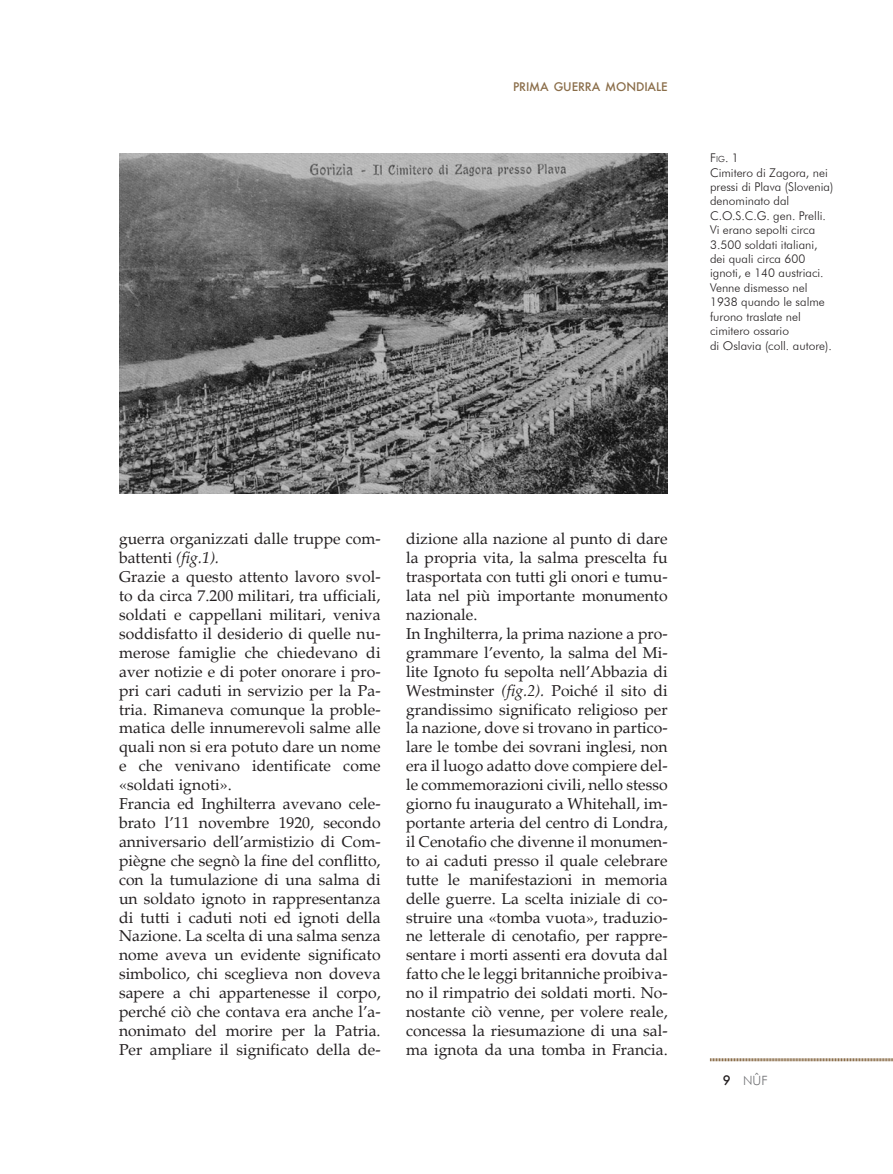
<style>
.page{position:relative;width:893px;height:1174px;background:#fff}
.page>*{position:absolute;margin:0;border:0;box-sizing:border-box;transform-origin:0 0}
.Normale{font:15.75px/18.9px "Palatino";color:#231f20;text-align:justify}
.t1{font:300 12.75px "Futura BT";color:#6c6d70}
.t2{font:500 12.75px "Futura";color:#231f20}
.t3{font:300 12px/14.4px "Futura BT";color:#231f20}
.t4{font:300 12px "Futura BT";color:#231f20}
.t5{font:500 11.55px "Futura";letter-spacing:-.01em;color:#8a6d49}
.s1{font-size:8.4px}
.s2{font-style:italic}
</style>
<div class="page">
<svg style="left:710px;top:1058px;width:183px;height:3px"></svg>
<img style="left:119px;top:153px;width:549px;height:340px">
<p class="t5" style="left:513px;top:78px;width:156px">PRIMA GUERRA MONDIALE</p>
<p class="t4" style="left:710px;top:151px;width:30px">F<span class="s1">ig</span>. 1</p>
<p class="t3" style="left:710px;top:165px;width:125px">Cimitero di Zagora, nei pressi di Plava (Slovenia) denominato dal<br>C.O.S.C.G. gen. Prelli.</p>
<p class="t3" style="left:710px;top:223px;width:109px">Vi erano sepolti circa<br>3.500 soldati italiani,</p>
<p class="t3" style="left:710px;top:251px;width:116px">dei quali circa 600 ignoti, e 140 austriaci.<br>Venne dismesso nel<br>1938 quando le salme furono traslate nel cimitero ossario</p>
<p class="t3" style="left:710px;top:338px;width:123px">di Oslavia (coll. autore).</p>
<p class="Normale" style="left:119px;top:530px;width:263px">guerra organizzati dalle truppe com&shy;battenti <span class="s2">(fig.1).</span></p>
<p class="Normale" style="left:119px;top:567px;width:263px">Grazie a questo attento lavoro svol&shy;to da circa 7.200 militari, tra ufficiali, soldati e cappellani militari, veniva soddisfatto il desiderio di quelle nu&shy;merose famiglie che chiedevano di aver notizie e di poter onorare i pro&shy;pri cari caduti in servizio per la Pa&shy;tria. Rimaneva comunque la proble&shy;matica delle innumerevoli salme alle quali non si era potuto dare un nome e che venivano identificate come «soldati ignoti».</p>
<p class="Normale" style="left:119px;top:794px;width:263px">Francia ed Inghilterra avevano cele&shy;brato l’11 novembre 1920, secondo anniversario dell’armistizio di Com&shy;piègne che segnò la fine del conflitto, con la tumulazione di una salma di un soldato ignoto in rappresentanza di tutti i caduti noti ed ignoti della Nazione. La scelta di una salma senza nome aveva un evidente significato simbolico, chi sceglieva non doveva sapere a chi appartenesse il corpo, perché ciò che contava era anche l’a&shy;nonimato del morire per la Patria.<br>Per ampliare il significato della de-</p>
<p class="Normale" style="left:406px;top:530px;width:263px">dizione alla nazione al punto di dare la propria vita, la salma prescelta fu trasportata con tutti gli onori e tumu&shy;lata nel più importante monumento nazionale.</p>
<p class="Normale" style="left:406px;top:624px;width:263px">In Inghilterra, la prima nazione a pro&shy;grammare l’evento, la salma del Mi&shy;lite Ignoto fu sepolta nell’Abbazia di Westminster <span class="s2">(fig.2).</span> Poiché il sito di grandissimo significato religioso per la nazione, dove si trovano in partico&shy;lare le tombe dei sovrani inglesi, non era il luogo adatto dove compiere del&shy;le commemorazioni civili, nello stesso giorno fu inaugurato a Whitehall, im&shy;portante arteria del centro di Londra, il Cenotafio che divenne il monumen&shy;to ai caduti presso il quale celebrare tutte le manifestazioni in memoria delle guerre. La scelta iniziale di co&shy;struire una «tomba vuota», traduzio&shy;ne letterale di cenotafio, per rappre&shy;sentare i morti assenti era dovuta dal fatto che le leggi britanniche proibiva&shy;no il rimpatrio dei soldati morti. No&shy;nostante ciò venne, per volere reale, concessa la riesumazione di una sal&shy;ma ignota da una tomba in Francia.</p>
<p class="t2" style="left:723px;top:1071px;width:9px">9</p>
<p class="t1" style="left:743px;top:1072px;width:26px">NÛF</p>
</div>
